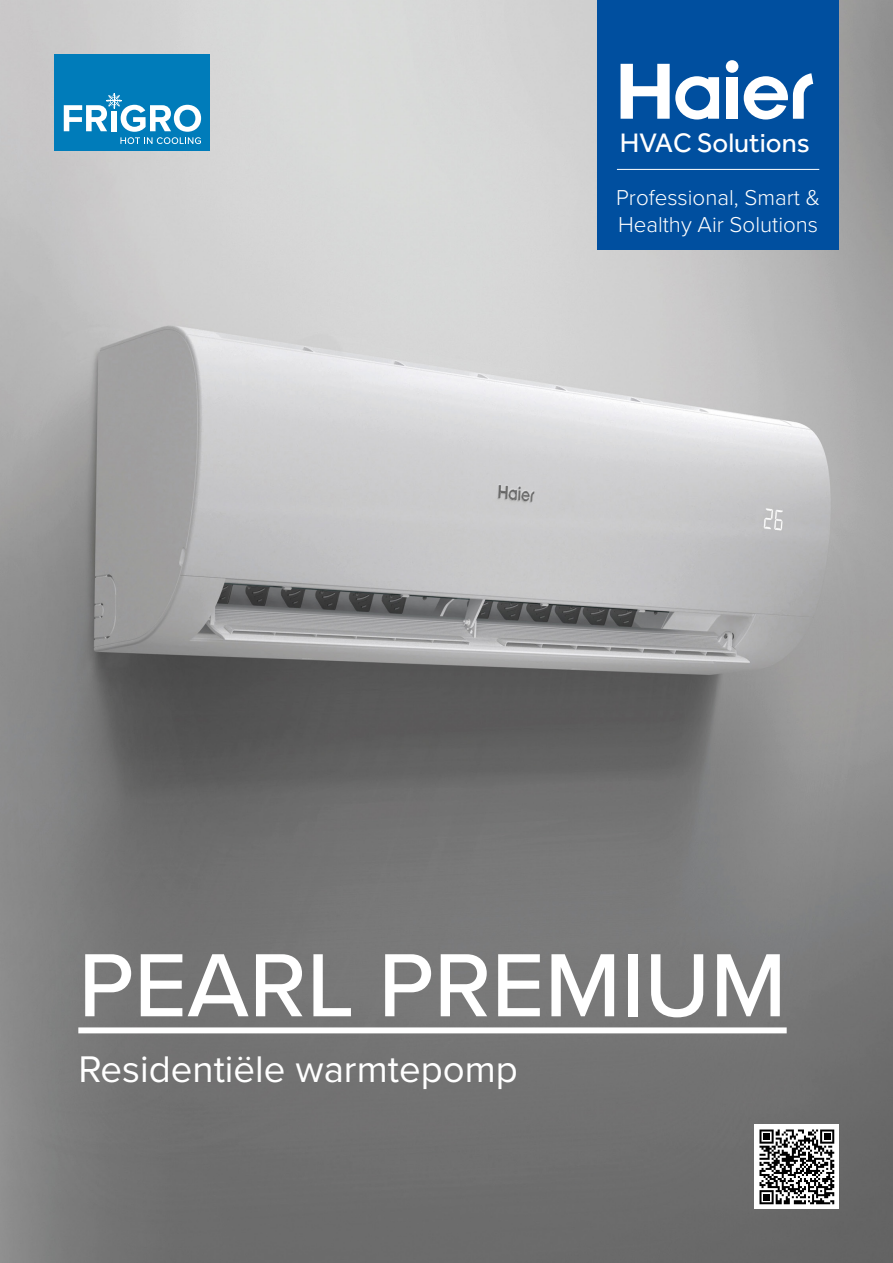
<style>
.page{position:relative;width:893px;height:1263px;background:#fff}
.page>*{position:absolute;margin:0;border:0;box-sizing:border-box;transform-origin:0 0}
.t1{font:500 93px "Proxima Nova";color:#fff}
.t2{font:38.4px "Proxima Nova";color:#fff}
.t3{font:27.6px "Effra";color:#fff}
.t4{font:300 22.35px/26.8px "Proxima Nova";color:#fff}
</style>
<div class="page">
<img style="left:0;top:0;width:893px;height:1263px">
<div style="left:78px;top:1027px;width:709px;height:6px;background:#fff"></div>
<div style="left:597px;top:0;width:242px;height:250px;background:#004f9f"></div>
<div style="left:726px;top:77px;width:12px;height:42px;background:#fff"></div>
<div style="left:726px;top:60px;width:12px;height:13px;background:#fff;border-radius:50%"></div>
<svg style="left:621px;top:64px;width:98px;height:56px"></svg>
<svg style="left:744px;top:73px;width:69px;height:47px"></svg>
<hr style="left:617px;top:169px;width:202px;height:1px;background:#fff">
<div style="left:55px;top:54px;width:155px;height:97px;background:#007cba"></div>
<svg style="left:64px;top:93px;width:137px;height:51px"></svg>
<div style="left:755px;top:1125px;width:84px;height:84px;background:#fff"></div>
<svg style="left:759px;top:1129px;width:75px;height:75px"></svg>
<div style="left:763px;top:1194px;width:7px;height:6px;background:#000"></div>
<p class="t3" style="left:620px;top:127px;width:191px">HVAC Solutions</p>
<p class="t4" style="left:616px;top:183px;width:205px">Professional, Smart &amp;<br>Healthy Air Solutions</p>
<h1 class="t1" style="left:78px;top:916px;width:710px">PEARL PREMIUM</h1>
<h2 class="t2" style="left:78px;top:1041px;width:441px">Residentiële warmtepomp</h2>
</div>
